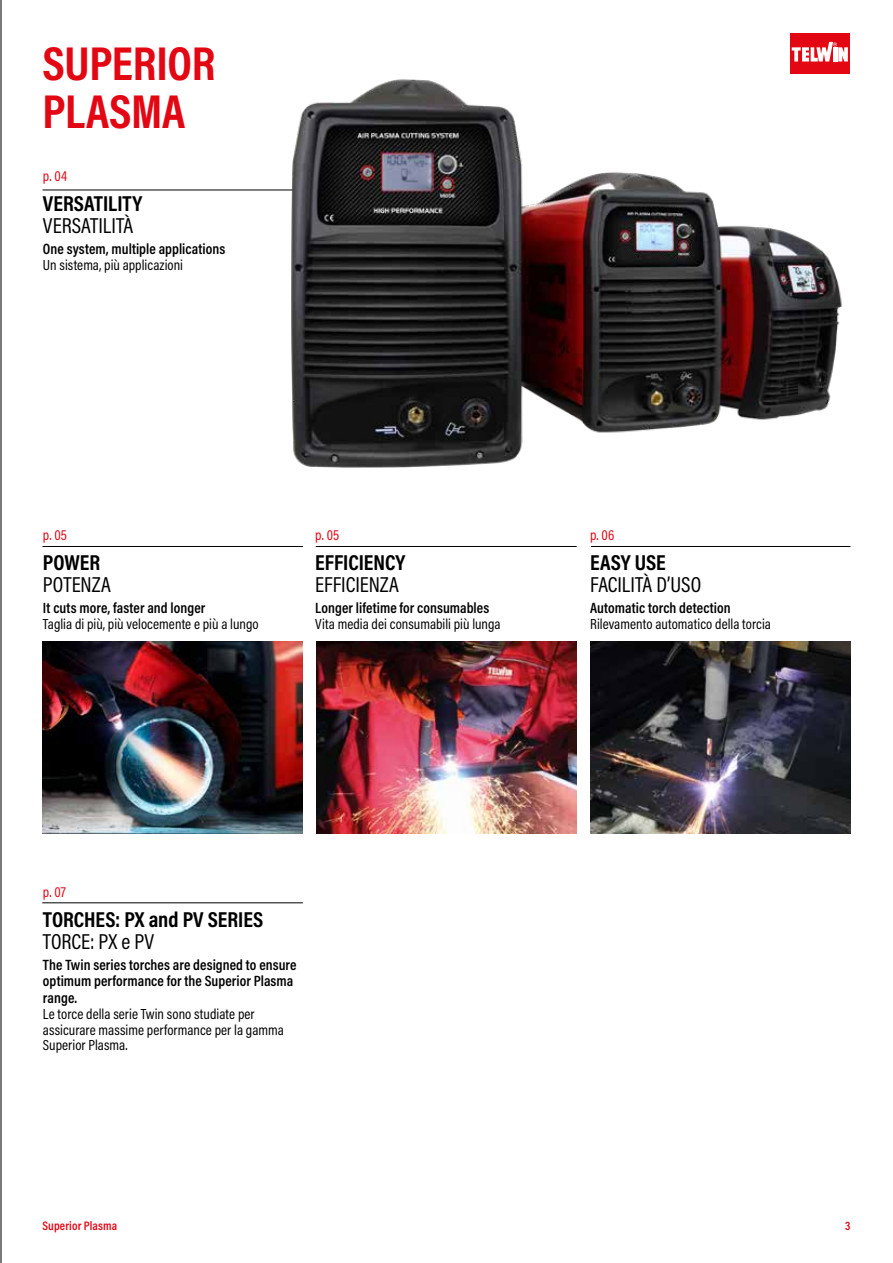
<style>
.page{position:relative;width:893px;height:1263px;background:#fff}
.page>*{position:absolute;margin:0;border:0;box-sizing:border-box;transform-origin:0 0}
.t1{font:700 48px/48px "Acumin Pro Cond";letter-spacing:-.005em;color:#e30613}
.t2{font:700 21.75px "Acumin Pro Cond";color:#000}
.t3{font:21.75px "Acumin Pro Cond";color:#000}
.t4{font:600 15px/16.5px "Acumin Pro Cond";letter-spacing:.005em;color:#000}
.t5{font:14.7px/15.9px "Acumin Pro Cond";letter-spacing:.005em;color:#000}
.t6{font:14.7px "Acumin Pro Cond";letter-spacing:.01em;color:#e30613}
.t7{font:600 12.45px "Acumin Pro Cond";letter-spacing:.01em;color:#e30613}
</style>
<div class="page">
<hr style="left:43px;top:190px;width:294px;height:1px;background:#000">
<hr style="left:42px;top:902px;width:261px;height:1px;background:#000">
<img style="left:316px;top:642px;width:261px;height:191px">
<hr style="left:43px;top:546px;width:260px;height:1px;background:#000">
<hr style="left:316px;top:546px;width:261px;height:1px;background:#000">
<hr style="left:591px;top:546px;width:259px;height:1px;background:#000">
<img style="left:248px;top:68px;width:602px;height:400px">
<img style="left:590px;top:642px;width:260px;height:191px">
<img style="left:43px;top:642px;width:260px;height:191px">
<hr style="left:0;top:0;width:1px;height:1263px;background:#7c7b7b">
<div style="left:790px;top:34px;width:59px;height:40px;background:#e30613"></div>
<svg style="left:792px;top:42px;width:56px;height:20px"></svg>
<h1 class="t1" style="left:43px;top:38px;width:174px">SUPERIOR<br>PLASMA</h1>
<p class="t6" style="left:43px;top:166px;width:26px">p. 04</p>
<h2 class="t2" style="left:43px;top:189px;width:101px">VERSATILITY</h2>
<h2 class="t3" style="left:43px;top:212px;width:92px">VERSATILITÀ</h2>
<p class="t4" style="left:43px;top:240px;width:184px">One system, multiple applications</p>
<p class="t5" style="left:43px;top:256px;width:142px">Un sistema, più applicazioni</p>
<p class="t6" style="left:43px;top:525px;width:26px">p. 05</p>
<h2 class="t2" style="left:43px;top:548px;width:59px">POWER</h2>
<h2 class="t3" style="left:43px;top:571px;width:69px">POTENZA</h2>
<p class="t4" style="left:43px;top:599px;width:164px">It cuts more, faster and longer</p>
<p class="t5" style="left:43px;top:615px;width:217px">Taglia di più, più velocemente e più a lungo</p>
<p class="t6" style="left:315px;top:525px;width:26px">p. 05</p>
<h2 class="t2" style="left:315px;top:548px;width:92px">EFFICIENCY</h2>
<h2 class="t3" style="left:315px;top:571px;width:85px">EFFICIENZA</h2>
<p class="t4" style="left:315px;top:599px;width:176px">Longer lifetime for consumables</p>
<p class="t5" style="left:315px;top:615px;width:187px">Vita media dei consumabili più lunga</p>
<p class="t6" style="left:590px;top:525px;width:26px">p. 06</p>
<h2 class="t2" style="left:590px;top:548px;width:77px">EASY USE</h2>
<h2 class="t3" style="left:590px;top:571px;width:113px">FACILITÀ D’USO</h2>
<p class="t4" style="left:590px;top:599px;width:142px">Automatic torch detection</p>
<p class="t5" style="left:590px;top:615px;width:182px">Rilevamento automatico della torcia</p>
<p class="t6" style="left:43px;top:882px;width:25px">p. 07</p>
<h2 class="t2" style="left:43px;top:905px;width:222px">TORCHES: PX and PV SERIES</h2>
<h2 class="t3" style="left:43px;top:928px;width:113px">TORCE: PX e PV</h2>
<p class="t4" style="left:43px;top:956px;width:255px">The Twin series torches are designed to ensure optimum performance for the Superior Plasma range.</p>
<p class="t5" style="left:43px;top:1005px;width:242px">Le torce della serie Twin sono studiate per assicurare massime performance per la gamma<br>Superior Plasma.</p>
<p class="t7" style="left:43px;top:1217px;width:76px">Superior Plasma</p>
<p class="t7" style="left:845px;top:1217px;width:7px">3</p>
</div>
